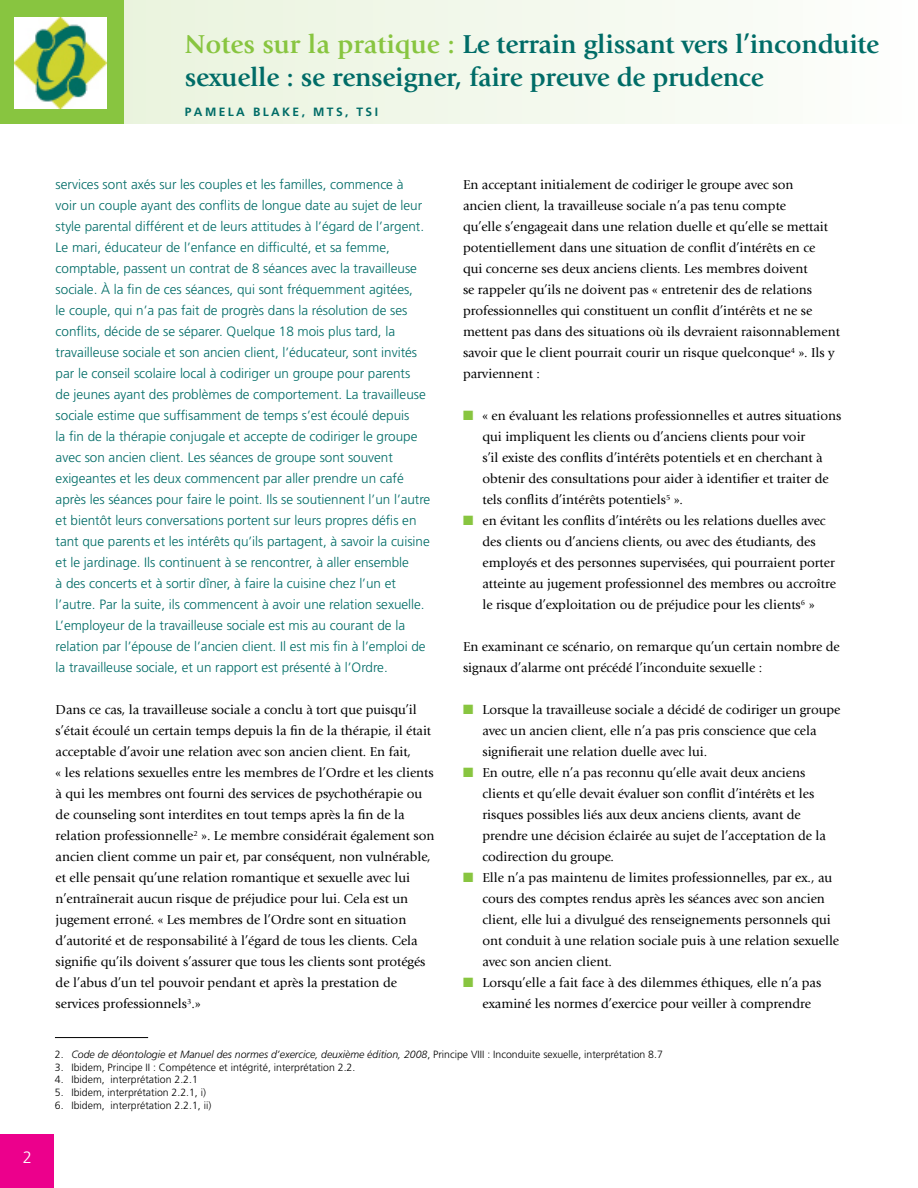
<style>
.page{position:relative;width:918px;height:1188px;background:#fff}
.page>*{position:absolute;margin:0;border:0;box-sizing:border-box;transform-origin:0 0}
.t1{font:700 27px/32.4px "Giovanni Std";letter-spacing:-.01em;color:#006c67}
.t2{font:300 16.5px "Frutiger LT Std";color:#fff}
.t3{font:13.5px/21px "Giovanni Std";color:#000}
.t4{font:300 13.5px/21px "Frutiger LT Std";color:#006c67}
.t5{font:700 12px "Frutiger LT Std";letter-spacing:.2em;color:#006c67}
.t6{font:300 10.5px "Frutiger LT Std";color:#000}
.t7{font:italic 300 10.5px "Frutiger LT Std";color:#000}
.s1{color:#88c540}
.s2{font-style:normal}
</style>
<div class="page">
<div style="left:0;top:1135px;width:53px;height:53px;background:#ec008c"></div>
<div style="left:0;top:0;width:124px;height:124px;background:#88c540"></div>
<div style="left:124px;top:0;width:794px;height:124px;background:linear-gradient(to right,#e9f3dd,#fdfefc)"></div>
<hr style="left:917px;top:0;width:1px;height:124px;background:#88c540">
<hr style="left:55px;top:1037px;width:93px;height:1px;background:#000">
<img style="left:15px;top:17px;width:91px;height:92px">
<p class="t2" style="left:23px;top:1148px;width:11px">2</p>
<h1 class="t1" style="left:185px;top:28px;width:696px"><span class="s1">Notes sur la pratique :</span> Le terrain glissant vers l’inconduite sexuelle : se renseigner, faire preuve de prudence</h1>
<p class="t5" style="left:185px;top:105px;width:195px">PAMELA BLAKE, MTS, TSI</p>
<p class="t4" style="left:56px;top:174px;width:376px">services sont axés sur les couples et les familles, commence à<br>voir un couple ayant des conflits de longue date au sujet de leur style parental différent et de leurs attitudes à l’égard de l’argent.<br>Le mari, éducateur de l’enfance en difficulté, et sa femme, comptable, passent un contrat de 8 séances avec la travailleuse sociale. À la fin de ces séances, qui sont fréquemment agitées,<br>le couple, qui n’a pas fait de progrès dans la résolution de ses conflits, décide de se séparer. Quelque 18 mois plus tard, la travailleuse sociale et son ancien client, l’éducateur, sont invités par le conseil scolaire local à codiriger un groupe pour parents<br>de jeunes ayant des problèmes de comportement. La travailleuse sociale estime que suffisamment de temps s’est écoulé depuis<br>la fin de la thérapie conjugale et accepte de codiriger le groupe avec son ancien client. Les séances de groupe sont souvent exigeantes et les deux commencent par aller prendre un café après les séances pour faire le point. Ils se soutiennent l’un l’autre et bientôt leurs conversations portent sur leurs propres défis en tant que parents et les intérêts qu’ils partagent, à savoir la cuisine et le jardinage. Ils continuent à se rencontrer, à aller ensemble<br>à des concerts et à sortir dîner, à faire la cuisine chez l’un et l’autre. Par la suite, ils commencent à avoir une relation sexuelle.<br>L’employeur de la travailleuse sociale est mis au courant de la relation par l’épouse de l’ancien client. Il est mis fin à l’emploi de la travailleuse sociale, et un rapport est présenté à l’Ordre.</p>
<p class="t3" style="left:56px;top:699px;width:380px">Dans ce cas, la travailleuse sociale a conclu à tort que puisqu’il s’était écoulé un certain temps depuis la fin de la thérapie, il était acceptable d’avoir une relation avec son ancien client. En fait,<br>« les relations sexuelles entre les membres de l’Ordre et les clients à qui les membres ont fourni des services de psychothérapie ou de counseling sont interdites en tout temps après la fin de la relation professionnelle<sup>2</sup> ». Le membre considérait également son ancien client comme un pair et, par conséquent, non vulnérable, et elle pensait qu’une relation romantique et sexuelle avec lui n’entraînerait aucun risque de préjudice pour lui. Cela est un jugement erroné. « Les membres de l’Ordre sont en situation d’autorité et de responsabilité à l’égard de tous les clients. Cela signifie qu’ils doivent s’assurer que tous les clients sont protégés de l’abus d’un tel pouvoir pendant et après la prestation de services professionnels<sup>3</sup>.»</p>
<p class="t3" style="left:463px;top:174px;width:379px">En acceptant initialement de codiriger le groupe avec son<br>ancien client, la travailleuse sociale n’a pas tenu compte<br>qu’elle s’engageait dans une relation duelle et qu’elle se mettait potentiellement dans une situation de conflit d’intérêts en ce<br>qui concerne ses deux anciens clients. Les membres doivent<br>se rappeler qu’ils ne doivent pas « entretenir des de relations professionnelles qui constituent un conflit d’intérêts et ne se mettent pas dans des situations où ils devraient raisonnablement savoir que le client pourrait courir un risque quelconque<sup>4</sup> ». Ils y parviennent :</p>
<p class="t3" style="left:482px;top:405px;width:360px;text-indent:-19px"><span class="s1">■</span> « en évaluant les relations professionnelles et autres situations qui impliquent les clients ou d’anciens clients pour voir<br>s’il existe des conflits d’intérêts potentiels et en cherchant à obtenir des consultations pour aider à identifier et traiter de tels conflits d’intérêts potentiels<sup>5</sup> ».</p>
<p class="t3" style="left:482px;top:510px;width:355px;text-indent:-19px"><span class="s1">■</span> en évitant les conflits d’intérêts ou les relations duelles avec des clients ou d’anciens clients, ou avec des étudiants, des employés et des personnes supervisées, qui pourraient porter atteinte au jugement professionnel des membres ou accroître le risque d’exploitation ou de préjudice pour les clients<sup>6</sup> »</p>
<p class="t3" style="left:463px;top:636px;width:378px">En examinant ce scénario, on remarque qu’un certain nombre de signaux d’alarme ont précédé l’inconduite sexuelle :</p>
<p class="t3" style="left:482px;top:699px;width:359px;text-indent:-19px"><span class="s1">■</span> Lorsque la travailleuse sociale a décidé de codiriger un groupe avec un ancien client, elle n’a pas pris conscience que cela signifierait une relation duelle avec lui.</p>
<p class="t3" style="left:482px;top:762px;width:345px;text-indent:-19px"><span class="s1">■</span> En outre, elle n’a pas reconnu qu’elle avait deux anciens clients et qu’elle devait évaluer son conflit d’intérêts et les risques possibles liés aux deux anciens clients, avant de prendre une décision éclairée au sujet de l’acceptation de la codirection du groupe.</p>
<p class="t3" style="left:482px;top:867px;width:358px;text-indent:-19px"><span class="s1">■</span> Elle n’a pas maintenu de limites professionnelles, par ex., au cours des comptes rendus après les séances avec son ancien client, elle lui a divulgué des renseignements personnels qui ont conduit à une relation sociale puis à une relation sexuelle avec son ancien client.</p>
<p class="t3" style="left:482px;top:972px;width:340px;text-indent:-19px"><span class="s1">■</span> Lorsqu’elle a fait face à des dilemmes éthiques, elle n’a pas examiné les normes d’exercice pour veiller à comprendre</p>
<p class="t7" style="left:55px;top:1049px;width:609px"><span class="s2">2.</span> Code de déontologie et Manuel des normes d’exercice, deuxième édition, 2008<span class="s2">, Principe VIII : Inconduite sexuelle, interprétation 8.7</span></p>
<p class="t6" style="left:55px;top:1061px;width:302px">3. Ibidem, Principe II : Compétence et intégrité, interprétation 2.2.</p>
<p class="t6" style="left:55px;top:1074px;width:144px">4. Ibidem, interprétation 2.2.1</p>
<p class="t6" style="left:55px;top:1086px;width:153px">5. Ibidem, interprétation 2.2.1, i)</p>
<p class="t6" style="left:55px;top:1099px;width:158px">6. Ibidem, interprétation 2.2.1, ii)</p>
</div>
